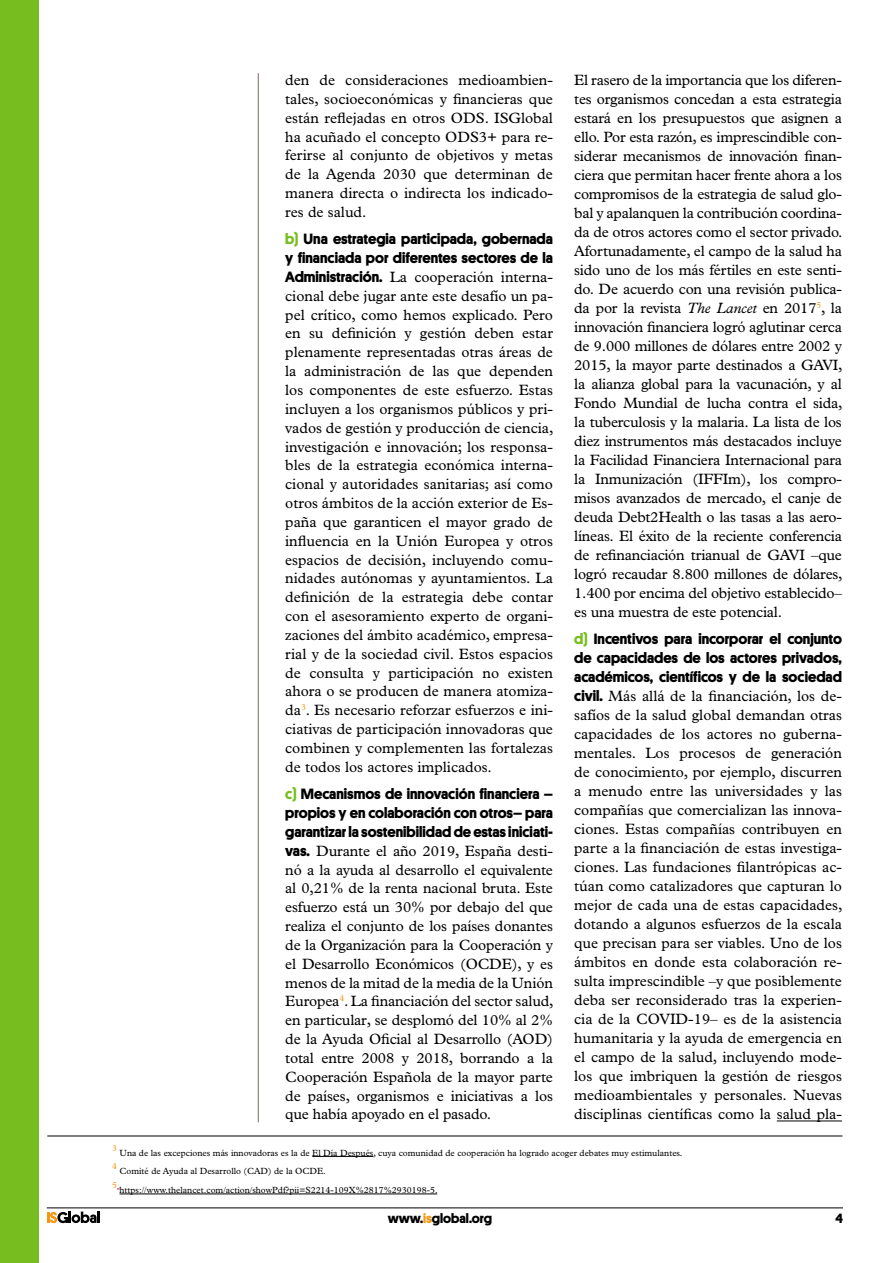
<style>
.page{position:relative;width:893px;height:1263px;background:#fff}
.page>*{position:absolute;margin:0;border:0;box-sizing:border-box;transform-origin:0 0}
.t1{font:15px/19px "Plantin";color:#000;text-align:justify}
.t2{font:700 15px/18.9px "Platform";color:#000;text-align:justify}
.t3{font:700 13.5px "Platform";color:#000}
.t4{font:9px "Plantin";color:#000}
.t5{font:8.7px "Plantin";color:#f49712}
.s1{color:#77bd20}
.s2{font-family:"Platform";font-weight:700}
.s3{font-style:italic}
.s4{color:#f49712}
</style>
<div class="page">
<svg style="left:47px;top:1211px;width:53px;height:12px"></svg>
<hr style="left:47px;top:1207px;width:796px;height:1px;background:#000">
<div style="left:0;top:0;width:38px;height:1263px;background:#77bd20"></div>
<hr style="left:777px;top:1120px;width:65px;height:1px;background:#000">
<hr style="left:258px;top:73px;width:1px;height:1049px;background:#867b77">
<hr style="left:312px;top:1156px;width:61px;height:1px;background:#000">
<hr style="left:120px;top:1194px;width:317px;height:1px;background:#000">
<hr style="left:47px;top:1136px;width:795px;height:1px;background:#000">
<p class="t1" style="left:285px;top:70px;width:269px">den de consideraciones medioambien&shy;tales, socioeconómicas y financieras que están reflejadas en otros ODS. ISGlobal ha acuñado el concepto ODS3+ para re&shy;ferirse al conjunto de objetivos y metas de la Agenda 2030 que determinan de manera directa o indirecta los indicado&shy;res de salud.</p>
<p class="t2" style="left:285px;top:229px;width:269px"><span class="s1">b)</span> Una estrategia participada, gobernada y financiada por diferentes sectores de la</p>
<p class="t1" style="left:285px;top:267px;width:270px"><span class="s2">Administración.</span> La cooperación interna&shy;cional debe jugar ante este desafío un pa&shy;pel crítico, como hemos explicado. Pero en su definición y gestión deben estar plenamente representadas otras áreas de la administración de las que dependen los componentes de este esfuerzo. Estas incluyen a los organismos públicos y pri&shy;vados de gestión y producción de ciencia, investigación e innovación; los responsa&shy;bles de la estrategia económica interna&shy;cional y autoridades sanitarias; así como otros ámbitos de la acción exterior de Es&shy;paña que garanticen el mayor grado de influencia en la Unión Europea y otros espacios de decisión, incluyendo comu&shy;nidades autónomas y ayuntamientos. La definición de la estrategia debe contar con el asesoramiento experto de organi&shy;zaciones del ámbito académico, empresa&shy;rial y de la sociedad civil. Estos espacios de consulta y participación no existen ahora o se producen de manera atomiza&shy;da<sup>3</sup>. Es necesario reforzar esfuerzos e ini&shy;ciativas de participación innovadoras que combinen y complementen las fortalezas de todos los actores implicados.</p>
<p class="t2" style="left:285px;top:784px;width:269px"><span class="s1">c)</span> Mecanismos de innovación financiera – propios y en colaboración con otros– para garantizar la sostenibilidad de estas iniciati-</p>
<p class="t1" style="left:285px;top:841px;width:270px"><span class="s2">vas.</span> Durante el año 2019, España desti&shy;nó a la ayuda al desarrollo el equivalente al 0,21% de la renta nacional bruta. Este esfuerzo está un 30% por debajo del que realiza el conjunto de los países donantes de la Organización para la Cooperación y el Desarrollo Económicos (OCDE), y es menos de la mitad de la media de la Unión Europea<sup>4</sup>. La financiación del sector salud, en particular, se desplomó del 10% al 2% de la Ayuda Oficial al Desarrollo (AOD) total entre 2008 y 2018, borrando a la Cooperación Española de la mayor parte de países, organismos e iniciativas a los que había apoyado en el pasado.</p>
<p class="t1" style="left:574px;top:70px;width:270px">El rasero de la importancia que los diferen&shy;tes organismos concedan a esta estrategia estará en los presupuestos que asignen a ello. Por esta razón, es imprescindible con&shy;siderar mecanismos de innovación finan&shy;ciera que permitan hacer frente ahora a los compromisos de la estrategia de salud glo&shy;bal y apalanquen la contribución coordina&shy;da de otros actores como el sector privado.<br>Afortunadamente, el campo de la salud ha sido uno de los más fértiles en este senti&shy;do. De acuerdo con una revisión publica&shy;da por la revista <span class="s3">The Lancet</span> en 2017<sup>5</sup>, la innovación financiera logró aglutinar cerca de 9.000 millones de dólares entre 2002 y 2015, la mayor parte destinados a GAVI, la alianza global para la vacunación, y al Fondo Mundial de lucha contra el sida, la tuberculosis y la malaria. La lista de los diez instrumentos más destacados incluye la Facilidad Financiera Internacional para la Inmunización (IFFIm), los compro&shy;misos avanzados de mercado, el canje de deuda Debt2Health o las tasas a las aero&shy;líneas. El éxito de la reciente conferencia de refinanciación trianual de GAVI –que logró recaudar 8.800 millones de dólares, 1.400 por encima del objetivo establecido– es una muestra de este potencial.</p>
<p class="t2" style="left:574px;top:629px;width:269px"><span class="s1">d)</span> Incentivos para incorporar el conjunto de capacidades de los actores privados, académicos, científicos y de la sociedad</p>
<p class="t1" style="left:574px;top:687px;width:270px"><span class="s2">civil.</span> Más allá de la financiación, los de&shy;safíos de la salud global demandan otras capacidades de los actores no guberna&shy;mentales. Los procesos de generación de conocimiento, por ejemplo, discurren a menudo entre las universidades y las compañías que comercializan las innova&shy;ciones. Estas compañías contribuyen en parte a la financiación de estas investiga&shy;ciones. Las fundaciones filantrópicas ac&shy;túan como catalizadores que capturan lo mejor de cada una de estas capacidades, dotando a algunos esfuerzos de la escala que precisan para ser viables. Uno de los ámbitos en donde esta colaboración re&shy;sulta imprescindible –y que posiblemente deba ser reconsiderado tras la experien&shy;cia de la COVID-19– es de la asistencia humanitaria y la ayuda de emergencia en el campo de la salud, incluyendo mode&shy;los que imbriquen la gestión de riesgos medioambientales y personales. Nuevas disciplinas científicas como la salud pla-</p>
<p class="t5" style="left:112px;top:1142px;width:6px">3</p>
<p class="t4" style="left:120px;top:1147px;width:564px">Una de las excepciones más innovadoras es la de El Día Después, cuya comunidad de cooperación ha logrado acoger debates muy estimulantes.</p>
<p class="t5" style="left:112px;top:1161px;width:6px">4</p>
<p class="t4" style="left:120px;top:1166px;width:208px">Comité de Ayuda al Desarrollo (CAD) de la OCDE.</p>
<p class="t5" style="left:112px;top:1180px;width:6px">5</p>
<p class="t4" style="left:120px;top:1185px;width:320px">https://www.thelancet.com/action/showPdf?pii=S2214-109X%2817%2930198-5.</p>
<p class="t3" style="left:388px;top:1208px;width:106px">www.<span class="s4">is</span>global.org</p>
<p class="t3" style="left:835px;top:1208px;width:9px">4</p>
</div>
